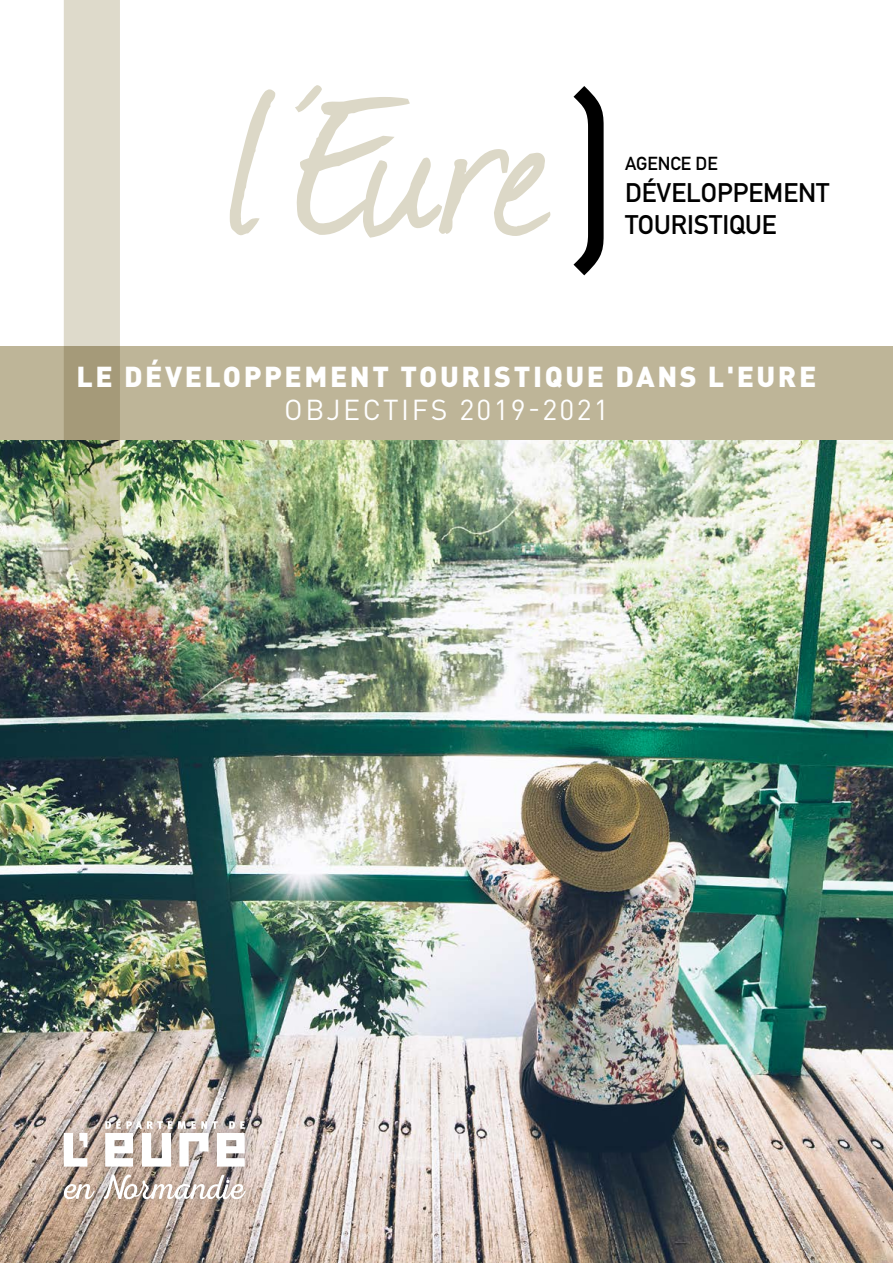
<style>
.page{position:relative;width:893px;height:1263px;background:#fff}
.page>*{position:absolute;margin:0;border:0;box-sizing:border-box;transform-origin:0 0}
.t1{font:900 28.5px "DINOT";letter-spacing:.09em;color:#fff}
.t2{font:28.5px "DINOT";letter-spacing:.08em;color:#fff}
.t3{font:700 26.55px/31.8px "DIN Alternate";color:#000}
.t4{font:700 18.6px "DIN Alternate";color:#000}
</style>
<div class="page">
<img style="left:0;top:440px;width:893px;height:823px">
<div style="left:50px;top:1106px;width:208px;height:107px;background:#000;opacity:.3"></div>
<svg style="left:64px;top:1133px;width:23px;height:33px"></svg>
<svg style="left:105px;top:1119px;width:67px;height:47px"></svg>
<svg style="left:178px;top:1121px;width:67px;height:45px"></svg>
<svg style="left:64px;top:1184px;width:31px;height:15px"></svg>
<svg style="left:104px;top:1174px;width:142px;height:25px"></svg>
<div style="left:0;top:346px;width:893px;height:94px;background:#beb598"></div>
<img style="left:64px;top:0;width:108px;height:645px">
<svg style="left:573px;top:86px;width:31px;height:189px"></svg>
<svg style="left:230px;top:89px;width:46px;height:146px"></svg>
<svg style="left:295px;top:85px;width:255px;height:153px"></svg>
<p class="t4" style="left:625px;top:150px;width:94px">AGENCE DE</p>
<p class="t3" style="left:625px;top:175px;width:206px">DÉVELOPPEMENT<br>TOURISTIQUE</p>
<p class="t1" style="left:77px;top:358px;width:741px">LE DÉVELOPPEMENT TOURISTIQUE DANS L'EURE</p>
<p class="t2" style="left:284px;top:392px;width:326px">OBJECTIFS 2019-2021</p>
</div>
